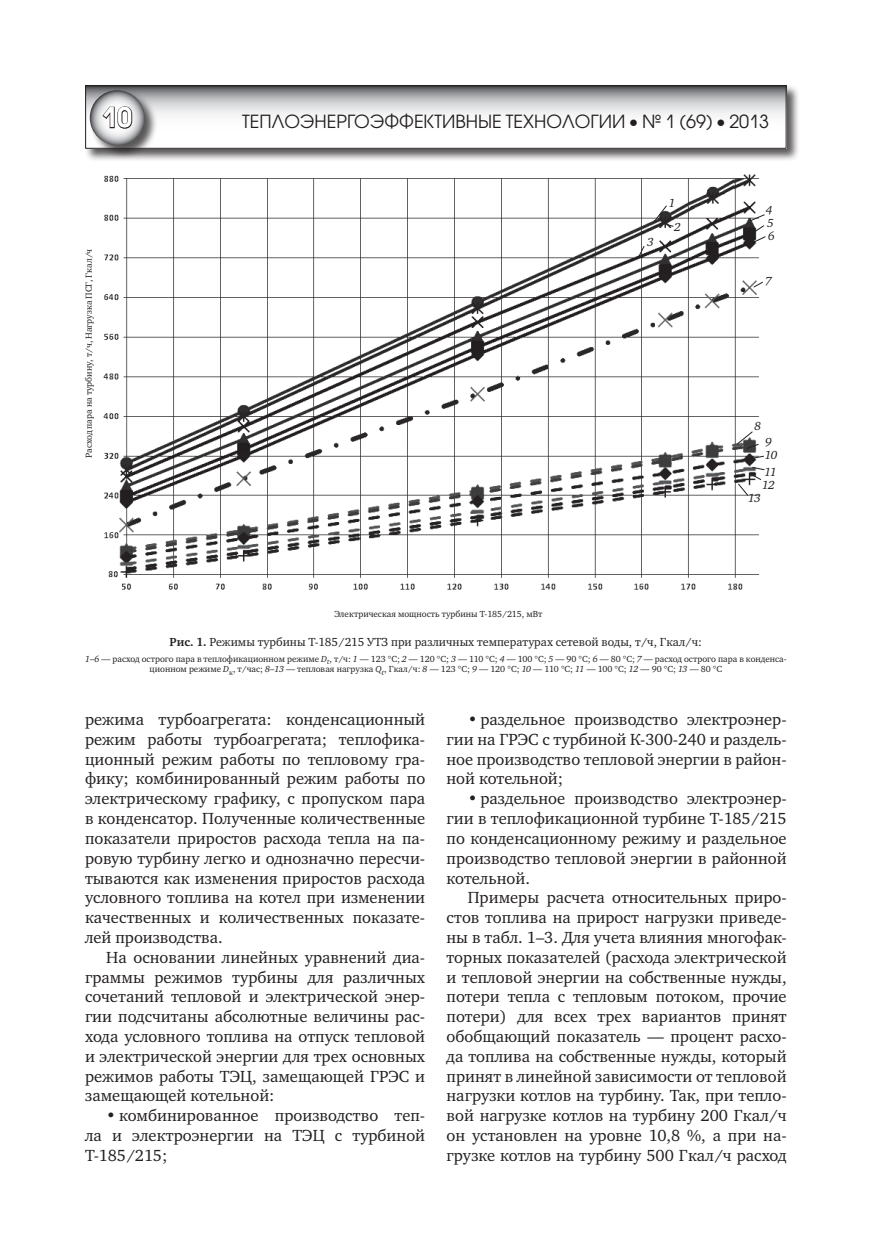
<style>
.page{position:relative;width:893px;height:1259px;background:#fff}
.page>*{position:absolute;margin:0;border:0;box-sizing:border-box;transform-origin:0 0}
.t1{font:600 27px "Avant Garde Gothic C";color:#fff}
.t2{font:18px "Avant Garde Gothic C";color:#231f20}
.t3{font:16.5px/19.8px "Charter C";color:#231f20;text-align:justify}
.t4{font:12px "Charter C";color:#231f20}
.t5{font:italic 12px "Charter C";letter-spacing:-.06em;color:#231f20}
.t6{font:9px/10.8px "Charter C";color:#231f20;text-align:center}
.s1{font-weight:700}
.s2{font-style:italic}
</style>
<div class="page">
<div style="left:84px;top:84px;width:718px;height:81px;background:#231f20;opacity:.75"></div>
<svg style="left:87px;top:87px;width:697px;height:60px"></svg>
<div style="left:85px;top:85px;width:701px;height:64px;border:1px solid #231f20"></div>
<div style="left:89px;top:89px;width:75px;height:76px;background:#231f20;opacity:.75"></div>
<svg style="left:90px;top:90px;width:55px;height:55px;background:#b0b1b4"></svg>
<svg style="left:101px;top:106px;width:32px;height:23px"></svg>
<img style="left:103px;top:174px;width:656px;height:416px">
<svg style="left:753px;top:281px;width:10px;height:7px"></svg>
<svg style="left:749px;top:214px;width:17px;height:30px"></svg>
<svg style="left:653px;top:205px;width:21px;height:22px"></svg>
<svg style="left:637px;top:245px;width:8px;height:14px"></svg>
<svg style="left:737px;top:466px;width:28px;height:30px"></svg>
<svg style="left:746px;top:455px;width:18px;height:5px"></svg>
<svg style="left:736px;top:431px;width:23px;height:18px"></svg>
<h1 class="t1" style="left:102px;top:101px;width:32px">10</h1>
<p class="t2" style="left:242px;top:111px;width:529px">Теплоэнергоэффективные технологии • № 1 (69) • 2013</p>
<p class="t6" style="left:84px;top:458px;width:211px;rotate:-90deg">Расход пара на турбину, т/ч, Нагрузка ПСГ, Гкал/ч</p>
<p class="t6" style="left:334px;top:609px;width:210px">Электрическая мощность турбины Т-185/215, мВт</p>
<p class="t5" style="left:647px;top:235px;width:8px">3</p>
<p class="t5" style="left:669px;top:196px;width:8px">1</p>
<p class="t5" style="left:674px;top:220px;width:8px">2</p>
<p class="t5" style="left:766px;top:204px;width:8px">4</p>
<p class="t5" style="left:767px;top:216px;width:8px">5</p>
<p class="t5" style="left:768px;top:229px;width:8px">6</p>
<p class="t5" style="left:765px;top:274px;width:8px">7</p>
<p class="t5" style="left:754px;top:419px;width:8px">8</p>
<p class="t5" style="left:765px;top:435px;width:8px">9</p>
<p class="t5" style="left:765px;top:448px;width:14px">10</p>
<p class="t5" style="left:764px;top:465px;width:14px">11</p>
<p class="t5" style="left:762px;top:478px;width:14px">12</p>
<p class="t5" style="left:748px;top:491px;width:14px">13</p>
<p class="t4" style="left:170px;top:636px;width:534px"><span class="s1">Рис. 1.</span> Режимы турбины Т-185/215 УТЗ при различных температурах сетевой воды, т/ч, Гкал/ч:</p>
<p class="t6" style="left:85px;top:653px;width:703px"><span class="s2">1–6</span> — расход острого пара в теплофикационном режиме <span class="s2">D</span><sub>t</sub>, т/ч: <span class="s2">1</span> — 123 С; <span class="s2">2</span> — 120 С; <span class="s2">3</span> — 110 С; <span class="s2">4</span> — 100 С; <span class="s2">5</span> — 90 С; <span class="s2">6</span> — 80 С; <span class="s2">7</span> — расход острого пара в конденса&shy;ционном режиме <span class="s2">D</span><sub>к</sub>, т/час; <span class="s2">8–13</span> — тепловая нагрузка <span class="s2">Q</span><sub>t</sub>, Гкал/ч: <span class="s2">8</span> — 123 С; <span class="s2">9</span> — 120 С; <span class="s2">10</span> — 110 С; <span class="s2">11</span> — 100 С; <span class="s2">12</span> — 90 С; <span class="s2">13</span> — 80 С</p>
<p class="t3" style="left:85px;top:709px;width:342px">режима турбоагрегата: конденсационный режим работы турбоагрегата; теплофика&shy;ционный режим работы по тепловому гра&shy;фику; комбинированный режим работы по электрическому графику, с пропуском пара в конденсатор. Полученные количественные показатели приростов расхода тепла на па&shy;ровую турбину легко и однозначно пересчи&shy;тываются как изменения приростов расхода условного топлива на котел при изменении качественных и количественных показате&shy;лей производства.</p>
<p class="t3" style="left:85px;top:947px;width:342px;text-indent:21px">На основании линейных уравнений диа&shy;граммы режимов турбины для различных сочетаний тепловой и электрической энер&shy;гии подсчитаны абсолютные величины рас&shy;хода условного топлива на отпуск тепловой и электрической энергии для трех основных режимов работы ТЭЦ, замещающей ГРЭС и замещающей котельной:</p>
<p class="t3" style="left:85px;top:1105px;width:342px;text-indent:21px">• комбинированное производство теп&shy;ла и электроэнергии на ТЭЦ с турбиной Т-185/215;</p>
<p class="t3" style="left:446px;top:709px;width:342px;text-indent:21px">• раздельное производство электроэнер&shy;гии на ГРЭС с турбиной К-300-240 и раздель&shy;ное производство тепловой энергии в район&shy;ной котельной;</p>
<p class="t3" style="left:446px;top:789px;width:342px;text-indent:21px">• раздельное производство электроэнер&shy;гии в теплофикационной турбине Т-185/215 по конденсационному режиму и раздельное производство тепловой энергии в районной котельной.</p>
<p class="t3" style="left:446px;top:888px;width:342px;text-indent:21px">Примеры расчета относительных приро&shy;стов топлива на прирост нагрузки приведе&shy;ны в табл. 1–3. Для учета влияния многофак&shy;торных показателей (расхода электрической и тепловой энергии на собственные нужды, потери тепла с тепловым потоком, прочие потери) для всех трех вариантов принят обобщающий показатель — процент расхо&shy;да топлива на собственные нужды, который принят в линейной зависимости от тепловой нагрузки котлов на турбину. Так, при тепло&shy;вой нагрузке котлов на турбину 200 Гкал/ч он установлен на уровне 10,8 %, а при на&shy;грузке котлов на турбину 500 Гкал/ч расход</p>
</div>
